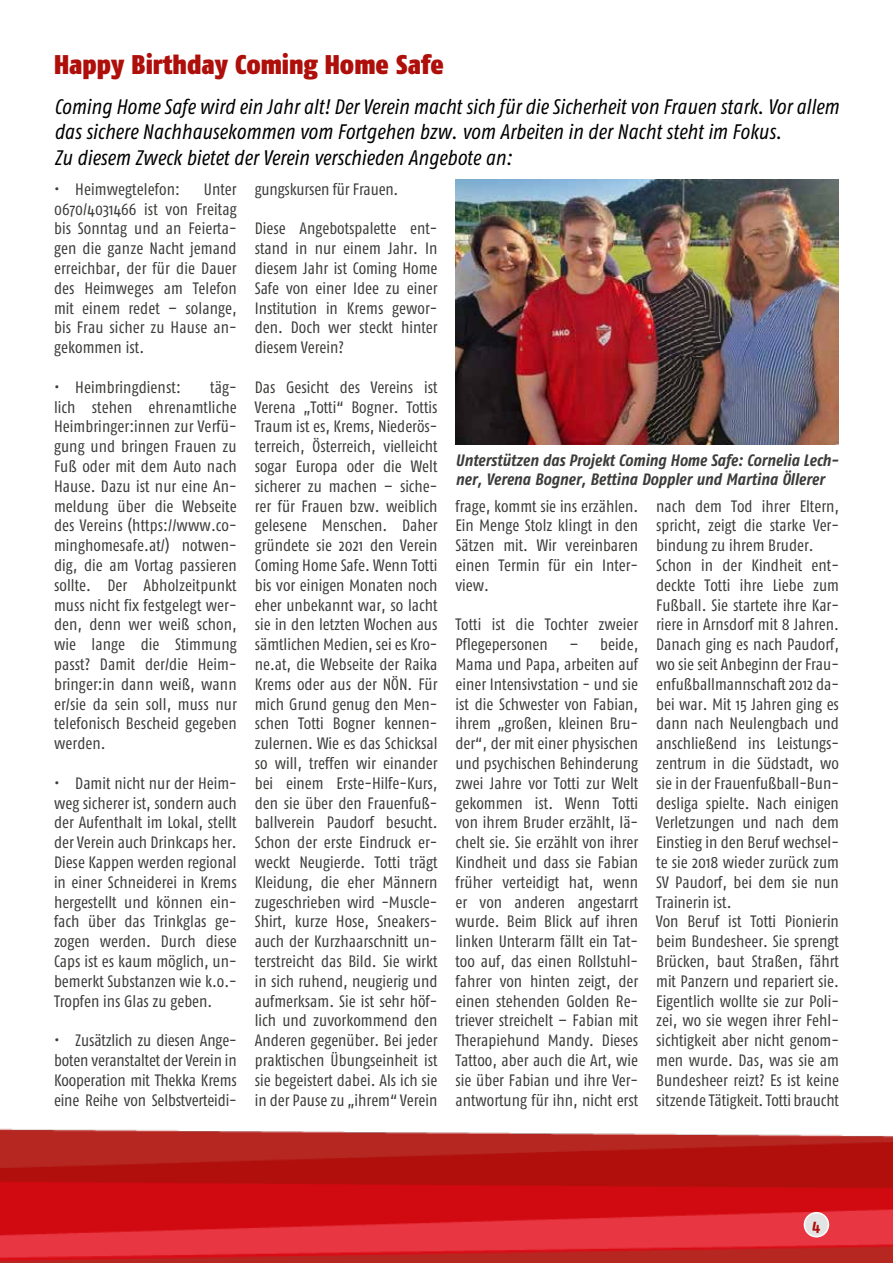
<style>
.page{position:relative;width:893px;height:1263px;background:#fff}
.page>*{position:absolute;margin:0;border:0;box-sizing:border-box;transform-origin:0 0}
.t1{font:900 27px "Fago Co";color:#ae0f0a}
.t2{font:italic 21px/25.2px "Fago Co";color:#000}
.t3{font:16.5px/19.8px "Fago Co";color:#3c3c3b;text-align:justify}
.t4{font:italic 700 16.5px/19.8px "Fago Co";color:#3c3c3b}
.t5{font:700 16.5px "Fago Co";color:#ae0f0a}
</style>
<div class="page">
<img style="left:0;top:1128px;width:893px;height:135px">
<div style="left:804px;top:1213px;width:24px;height:24px;background:#e3e3e3;border-radius:50%"></div>
<div style="left:804px;top:1212px;width:25px;height:25px;border:2px solid #fff;border-radius:50%"></div>
<img style="left:455px;top:180px;width:383px;height:264px">
<h1 class="t1" style="left:54px;top:48px;width:391px">Happy Birthday Coming Home Safe</h1>
<p class="t2" style="left:54px;top:94px;width:786px">Coming Home Safe wird ein Jahr alt! Der Verein macht sich für die Sicherheit von Frauen stark. Vor allem das sichere Nachhausekommen vom Fortgehen bzw. vom Arbeiten in der Nacht steht im Fokus.<br>Zu diesem Zweck bietet der Verein verschieden Angebote an:</p>
<p class="t3" style="left:255px;top:179px;width:145px">gungskursen für Frauen.</p>
<p class="t3" style="left:255px;top:219px;width:184px">Diese Angebotspalette ent&shy;stand in nur einem Jahr. In diesem Jahr ist Coming Home Safe von einer Idee zu einer Institution in Krems gewor&shy;den. Doch wer steckt hinter diesem Verein?</p>
<p class="t3" style="left:255px;top:377px;width:184px">Das Gesicht des Vereins ist Verena „Totti“ Bogner. Tottis Traum ist es, Krems, Niederös&shy;terreich, Österreich, vielleicht sogar Europa oder die Welt sicherer zu machen – siche&shy;rer für Frauen bzw. weiblich gelesene Menschen. Daher gründete sie 2021 den Verein Coming Home Safe. Wenn Totti bis vor einigen Monaten noch eher unbekannt war, so lacht sie in den letzten Wochen aus sämtlichen Medien, sei es Kro&shy;ne.at, die Webseite der Raika Krems oder aus der NÖN. Für mich Grund genug den Men&shy;schen Totti Bogner kennen&shy;zulernen. Wie es das Schicksal so will, treffen wir einander bei einem Erste-Hilfe-Kurs, den sie über den Frauenfuß&shy;ballverein Paudorf besucht.<br>Schon der erste Eindruck er&shy;weckt Neugierde. Totti trägt Kleidung, die eher Männern zugeschrieben wird -Muscle-Shirt, kurze Hose, Sneakers&shy;auch der Kurzhaarschnitt un&shy;terstreicht das Bild. Sie wirkt in sich ruhend, neugierig und aufmerksam. Sie ist sehr höf&shy;lich und zuvorkommend den Anderen gegenüber. Bei jeder praktischen Übungseinheit ist sie begeistert dabei. Als ich sie in der Pause zu „ihrem“ Verein</p>
<p class="t3" style="left:54px;top:179px;width:127px">• Heimwegtelefon:</p>
<p class="t3" style="left:54px;top:179px;width:184px;text-indent:150px">Unter 0670/4031466 ist von Freitag bis Sonntag und an Feierta&shy;gen die ganze Nacht jemand erreichbar, der für die Dauer des Heimweges am Telefon mit einem redet – solange, bis Frau sicher zu Hause an&shy;gekommen ist.</p>
<p class="t3" style="left:54px;top:377px;width:128px">• Heimbringdienst:</p>
<p class="t3" style="left:54px;top:377px;width:184px;text-indent:156px">täg&shy;lich stehen ehrenamtliche Heimbringer:innen zur Verfü&shy;gung und bringen Frauen zu Fuß oder mit dem Auto nach Hause. Dazu ist nur eine An&shy;meldung über die Webseite des Vereins (https://www.co&shy;minghomesafe.at/) notwen&shy;dig, die am Vortag passieren sollte. Der Abholzeitpunkt muss nicht fix festgelegt wer&shy;den, denn wer weiß schon, wie lange die Stimmung passt? Damit der/die Heim&shy;bringer:in dann weiß, wann er/sie da sein soll, muss nur telefonisch Bescheid gegeben werden.</p>
<p class="t3" style="left:54px;top:773px;width:184px">• Damit nicht nur der Heim&shy;weg sicherer ist, sondern auch der Aufenthalt im Lokal, stellt der Verein auch Drinkcaps her.<br>Diese Kappen werden regional in einer Schneiderei in Krems hergestellt und können ein&shy;fach über das Trinkglas ge&shy;zogen werden. Durch diese Caps ist es kaum möglich, un&shy;bemerkt Substanzen wie k.o.- Tropfen ins Glas zu geben.</p>
<p class="t3" style="left:54px;top:1030px;width:184px">• Zusätzlich zu diesen Ange&shy;boten veranstaltet der Verein in Kooperation mit Thekka Krems eine Reihe von Selbstverteidi-</p>
<p class="t4" style="left:455px;top:450px;width:385px">Unterstützen das Projekt Coming Home Safe: Cornelia Lech&shy;ner, Verena Bogner, Bettina Doppler und Martina Öllerer</p>
<p class="t3" style="left:455px;top:496px;width:184px">frage, kommt sie ins erzählen.<br>Ein Menge Stolz klingt in den Sätzen mit. Wir vereinbaren einen Termin für ein Inter&shy;view.</p>
<p class="t3" style="left:455px;top:615px;width:184px">Totti ist die Tochter zweier<br>Pflegepersonen</p>
<p class="t3" style="left:656px;top:496px;width:184px;text-align:left">nach dem Tod ihrer Eltern, spricht, zeigt die starke Ver&shy;bindung zu ihrem Bruder.<br>Schon in der Kindheit ent&shy;deckte Totti ihre Liebe zum<br>Fußball. Sie startete ihre Kar&shy;riere in Arnsdorf mit 8 Jahren.<br>Danach ging es nach Paudorf, wo sie seit Anbeginn der Frau&shy;enfußballmannschaft 2012 da&shy;bei war. Mit 15 Jahren ging es dann nach Neulengbach und anschließend ins Leistungs&shy;zentrum in die Südstadt, wo sie in der Frauenfußball-Bun&shy;desliga spielte. Nach einigen<br>Verletzungen und nach dem<br>Einstieg in den Beruf wechsel&shy;te sie 2018 wieder zurück zum<br>SV Paudorf, bei dem sie nun<br>Trainerin ist.<br>Von Beruf ist Totti Pionierin beim Bundesheer. Sie sprengt<br>Brücken, baut Straßen, fährt mit Panzern und repariert sie.<br>Eigentlich wollte sie zur Poli&shy;zei, wo sie wegen ihrer Fehl&shy;sichtigkeit aber nicht genom&shy;men wurde. Das, was sie am<br>Bundesheer reizt? Es ist keine sitzende Tätigkeit. Totti braucht</p>
<p class="t3" style="left:455px;top:634px;width:184px;text-indent:114px">– beide, Mama und Papa, arbeiten auf einer Intensivstation - und sie ist die Schwester von Fabian, ihrem „großen, kleinen Bru&shy;der“, der mit einer physischen und psychischen Behinderung zwei Jahre vor Totti zur Welt gekommen ist. Wenn Totti von ihrem Bruder erzählt, lä&shy;chelt sie. Sie erzählt von ihrer Kindheit und dass sie Fabian früher verteidigt hat, wenn er von anderen angestarrt wurde. Beim Blick auf ihren linken Unterarm fällt ein Tat&shy;too auf, das einen Rollstuhl&shy;fahrer von hinten zeigt, der einen stehenden Golden Re&shy;triever streichelt – Fabian mit Therapiehund Mandy. Dieses Tattoo, aber auch die Art, wie sie über Fabian und ihre Ver&shy;antwortung für ihn, nicht erst</p>
<p class="t5" style="left:813px;top:1215px;width:9px">4</p>
</div>
